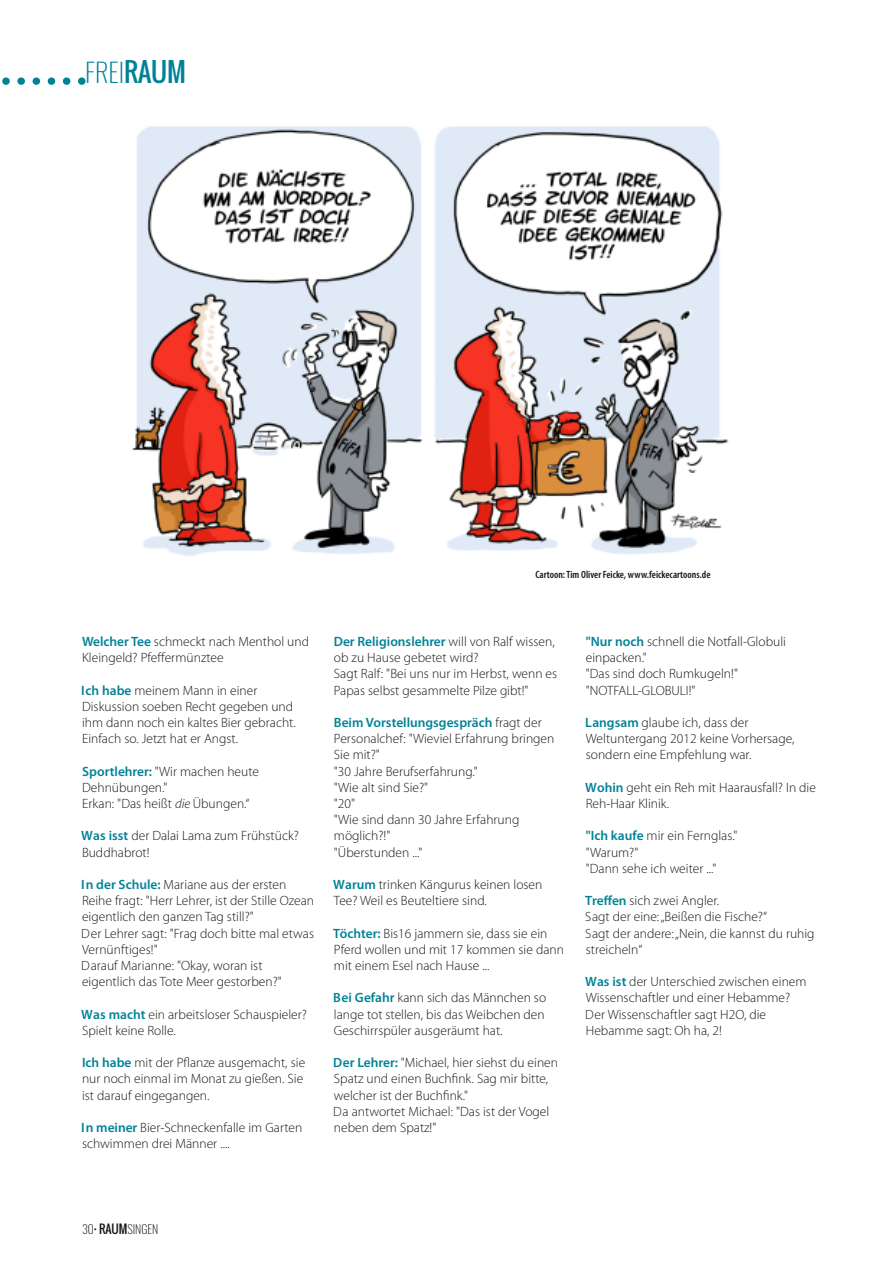
<style>
.page{position:relative;width:893px;height:1263px;background:#fff}
.page>*{position:absolute;margin:0;border:0;box-sizing:border-box;transform-origin:0 0}
.t1{font:200 26.25px "Oswald";color:#008296}
.t2{font:300 13.5px/16.2px "Myriad Pro";color:#181715}
.t3{font:200 12px "Oswald";color:#181715}
.t4{font:600 condensed 10.5px "Myriad Pro";letter-spacing:.005em;color:#181715}
.s1{font-weight:400}
.s2{font-weight:600;color:#008296}
.s3{font-style:italic}
.s4{font-size:13.35px}
.s5{font-weight:600;font-size:13.35px;color:#008296}
</style>
<div class="page">
<img style="left:132px;top:126px;width:597px;height:430px">
<svg style="left:2px;top:77px;width:80px;height:8px"></svg>
<h1 class="t1" style="left:85px;top:54px;width:103px">FREI<span class="s1">RAUM</span></h1>
<p class="t4" style="left:535px;top:570px;width:176px">Cartoon:Tim OliverFeicke, www.feickecartoons.de</p>
<p class="t2" style="left:82px;top:634px;width:228px"><span class="s2">Welcher Tee</span> schmeckt nach Menthol und<br>Kleingeld? Pfeffermünztee</p>
<p class="t2" style="left:81px;top:683px;width:216px"><span class="s2">Ich habe</span> meinem Mann in einer Diskussion soeben Recht gegeben und ihm dann noch ein kaltes Bier gebracht.<br>Einfach so. Jetzt hat er Angst.</p>
<p class="t2" style="left:82px;top:764px;width:178px"><span class="s2">Sportlehrer:</span> "Wir machen heute<br>Dehnübungen."<br>Erkan: "Das heißt <span class="s3">die</span> Übungen.“</p>
<p class="t2" style="left:81px;top:829px;width:219px"><span class="s2">Was isst</span> der Dalai Lama zum Frühstück?<br>Buddhabrot!</p>
<p class="t2" style="left:81px;top:877px;width:234px"><span class="s2">In der Schule:</span> Mariane aus der ersten Reihe fragt: "Herr Lehrer, ist der Stille Ozean eigentlich den ganzen Tag still?"<br><span class="s4">D</span>er Lehrer sagt: "Frag doch bitte mal etwas Vernünftiges!"<br><span class="s4">D</span>arauf Marianne: "Okay, woran ist eigentlich das Tote Meer gestorben?"</p>
<p class="t2" style="left:81px;top:1007px;width:227px"><span class="s2">Was macht</span> ein arbeitsloser Schauspieler?<br>Spielt keine Rolle.</p>
<p class="t2" style="left:82px;top:1056px;width:225px"><span class="s2">Ich habe</span> mit der Pflanze ausgemacht, sie nur noch einmal im Monat zu gießen. Sie ist darauf eingegangen.</p>
<p class="t2" style="left:81px;top:1120px;width:222px"><span class="s2">In meiner</span> Bier-Schneckenfalle im Garten schwimmen drei Männer ....</p>
<p class="t2" style="left:334px;top:634px;width:225px"><span class="s2">Der Religionslehrer</span> will von Ralf wissen, ob zu Hause gebetet wird?<br>Sagt Ralf: "Bei uns nur im Herbst, wenn es Papas selbst gesammelte Pilze gibt!"</p>
<p class="t2" style="left:334px;top:715px;width:222px"><span class="s2">Beim Vorstellungsgespräch</span> fragt der<br>Personalchef: "Wieviel Erfahrung bringen<br>Sie mit?"<br>"30 Jahre Berufserfahrung."<br>"Wie alt sind Sie?"<br>"20"<br>"Wie sind dann 30 Jahre Erfahrung möglich?!"<br>"Überstunden ..."</p>
<p class="t2" style="left:333px;top:877px;width:211px"><span class="s2">Warum</span> trinken Kängurus keinen losen<br>Tee? Weil es Beuteltiere sind.</p>
<p class="t2" style="left:333px;top:926px;width:232px"><span class="s2">Töchter:</span> Bis16 jammern sie, dass sie ein<br>Pferd wollen und mit 17 kommen sie dann mit einem Esel nach Hause ...</p>
<p class="t2" style="left:333px;top:991px;width:215px;text-align:justify"><span class="s5">B</span><span class="s2">ei Gefahr</span> kann sich das Männchen so lange tot stellen, bis das Weibchen den Geschirrspüler ausgeräumt hat.</p>
<p class="t2" style="left:333px;top:1056px;width:226px"><span class="s5">D</span><span class="s2">er Lehrer:</span> "Michael, hier siehst du einen Spatz und einen Buchfink. Sag mir bitte, welcher ist der Buchfink."<br><span class="s4">D</span>a antwortet Michael: "Das ist der Vogel neben dem Spatz!"</p>
<p class="t2" style="left:586px;top:634px;width:202px"><span class="s2">"Nur noch</span> schnell die Notfall-Globuli einpacken."<br>"Das sind doch Rumkugeln!" "NOTFALL-GLOBULI!"</p>
<p class="t2" style="left:585px;top:715px;width:211px"><span class="s2">Langsam</span> glaube ich, dass der<br>Weltuntergang 2012 keine Vorhersage, sondern eine Empfehlung war.</p>
<p class="t2" style="left:585px;top:780px;width:232px"><span class="s2">Wohin</span> geht ein Reh mit Haarausfall? In die<br>Reh-Haar Klinik.</p>
<p class="t2" style="left:586px;top:829px;width:153px"><span class="s2">"Ich kaufe</span> mir ein Fernglas." "Warum?"<br>"Dann sehe ich weiter ..."</p>
<p class="t2" style="left:585px;top:894px;width:231px"><span class="s2">Treffen</span> sich zwei Angler.<br><span class="s4">S</span>agt der eine:„Beißen die Fische?“<br><span class="s4">S</span>agt der andere:„Nein, die kannst du ruhig streicheln“</p>
<p class="t2" style="left:585px;top:975px;width:223px"><span class="s2">Was ist</span> der Unterschied zwischen einem Wissenschaftler und einer Hebamme?<br><span class="s4">D</span>er Wissenschaftler sagt H2O, die Hebamme sagt: Oh ha, 2!</p>
<p class="t3" style="left:82px;top:1220px;width:78px">30• <span class="s1">RAUM</span>SINGEN</p>
</div>
